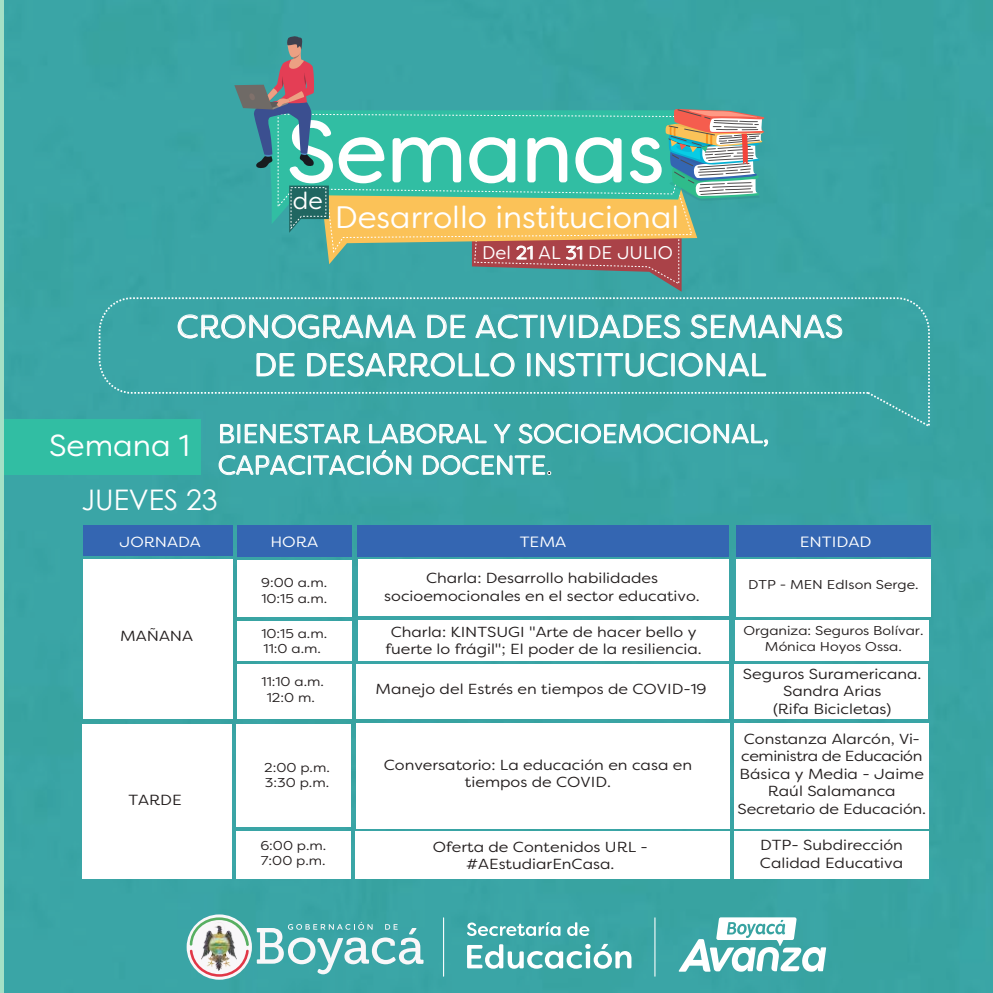
<style>
.page{position:relative;width:993px;height:993px;background:#fff}
.page>*{position:absolute;margin:0;border:0;box-sizing:border-box;transform-origin:0 0}
.t1{font:85.05px "Filson Soft";color:#fff}
.t2{font:31.94px/38.3px "Filson Soft";color:#fff;text-align:center}
.t3{font:30.97px "Filson Soft";color:#fff}
.t4{font:28.35px "Century Gothic";color:#fff}
.t5{font:26.25px/31.5px "Filson Soft";color:#fff}
.t6{font:24.06px "Filson Soft";color:#fff}
.t7{font:18.38px "Filson Soft";color:#fff}
.t8{font:14.88px "Filson Soft";color:#fff;scale:1.11 1}
.t9{font:14.61px "Filson Soft";color:#241f1f;scale:1.11 1}
.t10{font:14.61px "Filson Soft";color:#fff;scale:1.11 1}
.t11{font:14.53px/17.4px "Filson Soft";color:#241f1f;text-align:center;scale:1.11 1}
.t12{font:12.86px/15.4px "Filson Soft";color:#241f1f;scale:1.11 1}
.s1{font-size:30.36px}
.s2{color:#241f1f}
</style>
<div class="page">
<div style="left:0;top:0;width:992px;height:992px;background:#3aa4a5"></div>
<svg style="left:234px;top:36px;width:531px;height:255px"></svg>
<svg style="left:98px;top:297px;width:832px;height:132px"></svg>
<svg style="left:177px;top:314px;width:238px;height:24px"></svg>
<svg style="left:427px;top:314px;width:38px;height:24px"></svg>
<svg style="left:475px;top:314px;width:63px;height:24px"></svg>
<div style="left:540px;top:315px;width:4px;height:23px;border:1px solid #fff"></div>
<svg style="left:547px;top:314px;width:19px;height:24px"></svg>
<div style="left:570px;top:315px;width:3px;height:23px;border:1px solid #fff"></div>
<svg style="left:578px;top:314px;width:102px;height:24px"></svg>
<svg style="left:690px;top:314px;width:152px;height:24px"></svg>
<svg style="left:256px;top:353px;width:39px;height:23px"></svg>
<svg style="left:307px;top:352px;width:207px;height:25px"></svg>
<div style="left:527px;top:353px;width:3px;height:23px;border:1px solid #fff"></div>
<svg style="left:535px;top:352px;width:60px;height:25px"></svg>
<div style="left:597px;top:353px;width:4px;height:23px;border:1px solid #fff"></div>
<svg style="left:603px;top:352px;width:65px;height:25px"></svg>
<div style="left:671px;top:353px;width:3px;height:23px;border:1px solid #fff"></div>
<svg style="left:678px;top:352px;width:88px;height:25px"></svg>
<div style="left:5px;top:419px;width:196px;height:55px;background:#31bea3"></div>
<div style="left:575px;top:424px;width:3px;height:19px;border:1px solid #fff"></div>
<svg style="left:580px;top:423px;width:102px;height:21px"></svg>
<div style="left:684px;top:424px;width:3px;height:19px;border:1px solid #fff"></div>
<svg style="left:690px;top:423px;width:78px;height:24px"></svg>
<svg style="left:218px;top:423px;width:355px;height:52px"></svg>
<svg style="left:186px;top:914px;width:66px;height:65px"></svg>
<svg style="left:257px;top:921px;width:166px;height:52px"></svg>
<img style="left:190px;top:917px;width:59px;height:59px">
<svg style="left:678px;top:917px;width:147px;height:54px"></svg>
<hr style="left:654px;top:917px;width:1px;height:59px;background:#fff">
<svg style="left:467px;top:943px;width:164px;height:25px"></svg>
<hr style="left:443px;top:917px;width:1px;height:59px;background:#fff">
<svg style="left:467px;top:922px;width:93px;height:13px"></svg>
<svg style="left:567px;top:922px;width:22px;height:13px"></svg>
<div style="left:735px;top:620px;width:193px;height:41px;background:#fff"></div>
<div style="left:237px;top:525px;width:114px;height:31px;background:#3466b2"></div>
<div style="left:357px;top:525px;width:371px;height:31px;background:#3466b2"></div>
<div style="left:735px;top:525px;width:195px;height:31px;background:#3466b2"></div>
<div style="left:237px;top:560px;width:114px;height:57px;background:#fff"></div>
<div style="left:237px;top:621px;width:114px;height:40px;background:#fff"></div>
<div style="left:236px;top:724px;width:114px;height:103px;background:#fff"></div>
<div style="left:236px;top:831px;width:114px;height:47px;background:#fff"></div>
<div style="left:356px;top:723px;width:373px;height:105px;background:#fff"></div>
<div style="left:355px;top:831px;width:374px;height:47px;background:#fff"></div>
<div style="left:358px;top:620px;width:370px;height:41px;background:#fff"></div>
<div style="left:358px;top:559px;width:370px;height:57px;background:#fff"></div>
<div style="left:735px;top:559px;width:195px;height:57px;background:#fff"></div>
<div style="left:733px;top:831px;width:195px;height:47px;background:#fff"></div>
<div style="left:733px;top:723px;width:195px;height:105px;background:#fff"></div>
<div style="left:83px;top:559px;width:149px;height:159px;background:#fff"></div>
<div style="left:83px;top:525px;width:149px;height:30px;background:#3466b2"></div>
<div style="left:82px;top:724px;width:149px;height:154px;background:#fff"></div>
<div style="left:237px;top:664px;width:114px;height:54px;background:#fff"></div>
<div style="left:356px;top:664px;width:372px;height:54px;background:#fff"></div>
<div style="left:734px;top:664px;width:193px;height:54px;background:#fff"></div>
<h1 class="t1" style="left:287px;top:98px;width:378px">Semanas</h1>
<h3 class="t6" style="left:293px;top:185px;width:31px">de</h3>
<h3 class="t3" style="left:335px;top:197px;width:345px">Desarrollo institucional</h3>
<p class="t7" style="left:482px;top:241px;width:192px">Del 21 AL 31 DE JULIO</p>
<h2 class="t2" style="left:176px;top:307px;width:668px">CRONOGRAMA DE ACTIVIDADES SEMANAS<br>DE DESARROLLO INSTITUCIONAL</h2>
<h3 class="t5" style="left:218px;top:417px;width:552px;text-indent:-169px"><span class="s1">Semana 1</span> BIENESTAR LABORAL Y SOCIOEMOCIONAL,<br>CAPACITACIÓN DOCENTE<span class="s2">.</span></h3>
<h3 class="t4" style="left:81px;top:480px;width:137px">JUEVES 23</h3>
<p class="t8" style="left:270px;top:532px;width:45px">HORA</p>
<p class="t8" style="left:519px;top:532px;width:44px">TEMA</p>
<p class="t8" style="left:799px;top:531px;width:66px">ENTIDAD</p>
<p class="t12" style="left:261px;top:575px;width:61px">9:00 a.m.<br>10:15 a.m.</p>
<p class="t12" style="left:261px;top:625px;width:61px">10:15 a.m.<br>11:0 a.m.</p>
<p class="t10" style="left:119px;top:532px;width:75px">JORNADA</p>
<p class="t11" style="left:384px;top:569px;width:286px">Charla: Desarrollo habilidades socioemocionales en el sector educativo.</p>
<p class="t12" style="left:748px;top:576px;width:155px">DTP - MEN EdIson Serge.</p>
<p class="t12" style="left:743px;top:622px;width:164px;text-align:center">Organiza: Seguros Bolívar.<br>Mónica Hoyos Ossa.</p>
<p class="t11" style="left:385px;top:623px;width:286px">Charla: KINTSUGI "Arte de hacer bello y fuerte lo frágil"; El poder de la resiliencia.</p>
<p class="t9" style="left:120px;top:626px;width:67px">MAÑANA</p>
<p class="t9" style="left:128px;top:790px;width:49px">TARDE</p>
<p class="t12" style="left:261px;top:673px;width:58px;text-align:center">11:10 a.m.<br>12:0 m.</p>
<p class="t11" style="left:375px;top:680px;width:299px">Manejo del Estrés en tiempos de COVID-19</p>
<p class="t12" style="left:264px;top:759px;width:61px">2:00 p.m.<br>3:30 p.m.</p>
<p class="t12" style="left:260px;top:837px;width:61px">6:00 p.m.<br>7:00 p.m.</p>
<p class="t11" style="left:383px;top:755px;width:279px">Conversatorio: La educación en casa en tiempos de COVID.</p>
<p class="t11" style="left:432px;top:837px;width:195px">Oferta de Contenidos URL - #AEstudiarEnCasa.</p>
<p class="t11" style="left:742px;top:664px;width:162px">Seguros Suramericana.<br>Sandra Arias<br>(Rifa Bicicletas)</p>
<p class="t11" style="left:737px;top:730px;width:171px">Constanza Alarcón, Vi&shy;ceministra de Educación<br>Básica y Media - Jaime<br>Raúl Salamanca<br>Secretario de Educación.</p>
<p class="t11" style="left:759px;top:836px;width:130px;text-align:left">DTP- Subdirección<br>Calidad Educativa</p>
</div>
